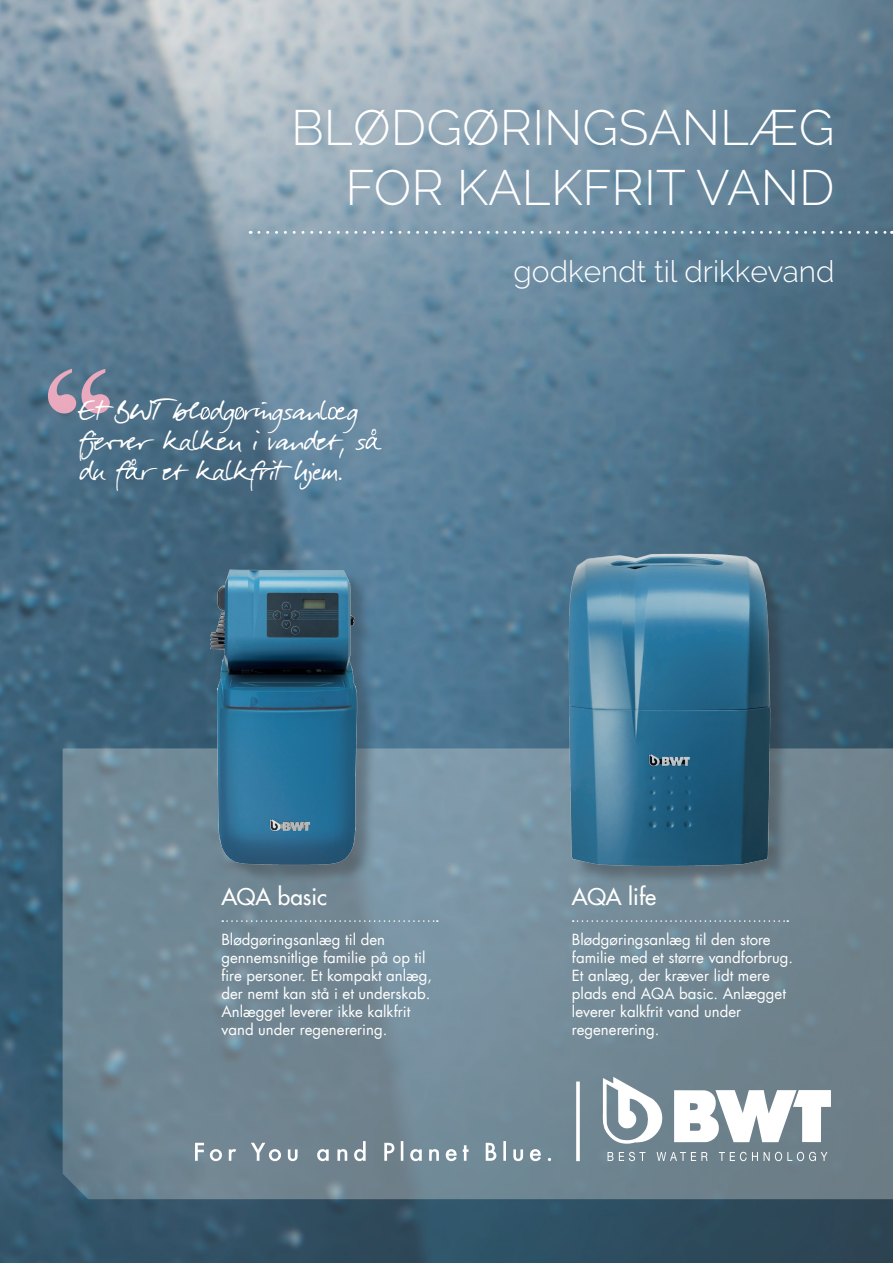
<style>
.page{position:relative;width:893px;height:1263px;background:#fff}
.page>*{position:absolute;margin:0;border:0;box-sizing:border-box;transform-origin:0 0}
.t1{font:300 49.5px "Raleway";color:#fff}
.t2{font:36px/30px "Darkwoman";color:#fff}
.Titel_3{font:300 30px "Raleway";color:#fff}
.t3{font:500 22.5px "Futura Com";color:#fff}
.t4{font:15px/18px "Futura Com";color:#fff}
</style>
<div class="page">
<img style="left:0;top:0;width:893px;height:1263px">
<svg style="left:63px;top:748px;width:830px;height:451px;background:#718794"></svg>
<svg style="left:674px;top:1090px;width:157px;height:52px"></svg>
<svg style="left:602px;top:1077px;width:62px;height:68px"></svg>
<svg style="left:608px;top:1152px;width:5px;height:9px"></svg>
<svg style="left:619px;top:1152px;width:26px;height:9px"></svg>
<svg style="left:657px;top:1152px;width:50px;height:9px"></svg>
<svg style="left:719px;top:1152px;width:39px;height:9px"></svg>
<svg style="left:764px;top:1152px;width:63px;height:9px"></svg>
<svg style="left:576px;top:1081px;width:4px;height:80px"></svg>
<svg style="left:195px;top:1141px;width:356px;height:20px;background:#8c9ea7"></svg>
<svg style="left:259px;top:231px;width:633px;height:3px;background:#93a9b8"></svg>
<img style="left:518px;top:535px;width:303px;height:364px">
<img style="left:102px;top:535px;width:363px;height:363px">
<svg style="left:222px;top:920px;width:216px;height:2px"></svg>
<svg style="left:573px;top:920px;width:215px;height:2px"></svg>
<svg style="left:48px;top:369px;width:62px;height:44px;background:#978ca2"></svg>
<svg style="left:200px;top:407px;width:10px;height:12px"></svg>
<svg style="left:235px;top:407px;width:9px;height:12px"></svg>
<svg style="left:328px;top:406px;width:19px;height:14px"></svg>
<svg style="left:365px;top:429px;width:17px;height:20px"></svg>
<svg style="left:125px;top:459px;width:17px;height:20px"></svg>
<p class="t1" style="left:291px;top:99px;width:545px">BLØDGØRINGSANLÆG</p>
<p class="t1" style="left:345px;top:158px;width:491px">FOR KALKFRIT VAND</p>
<p class="t2" style="left:80px;top:392px;width:280px">Et BWT bl dg ringsanl g</p>
<p class="t2" style="left:80px;top:422px;width:287px">fjerner kalken i vandet, s du f r et kalkfrit hjem.</p>
<p class="Titel_3" style="left:514px;top:253px;width:322px">godkendt til drikkevand</p>
<p class="t3" style="left:221px;top:880px;width:107px">AQA basic</p>
<p class="t4" style="left:221px;top:930px;width:212px">Blødgøringsanlæg til den gennemsnitlige familie på op til fire personer. Et kompakt anlæg, der nemt kan stå i et underskab.<br>Anlægget leverer ikke kalkfrit vand under regenerering.</p>
<p class="t3" style="left:572px;top:880px;width:86px">AQA life</p>
<p class="t4" style="left:572px;top:930px;width:223px">Blødgøringsanlæg til den store familie med et større vandforbrug.<br>Et anlæg, der kræver lidt mere plads end AQA basic. Anlægget leverer kalkfrit vand under regenerering.</p>
</div>
